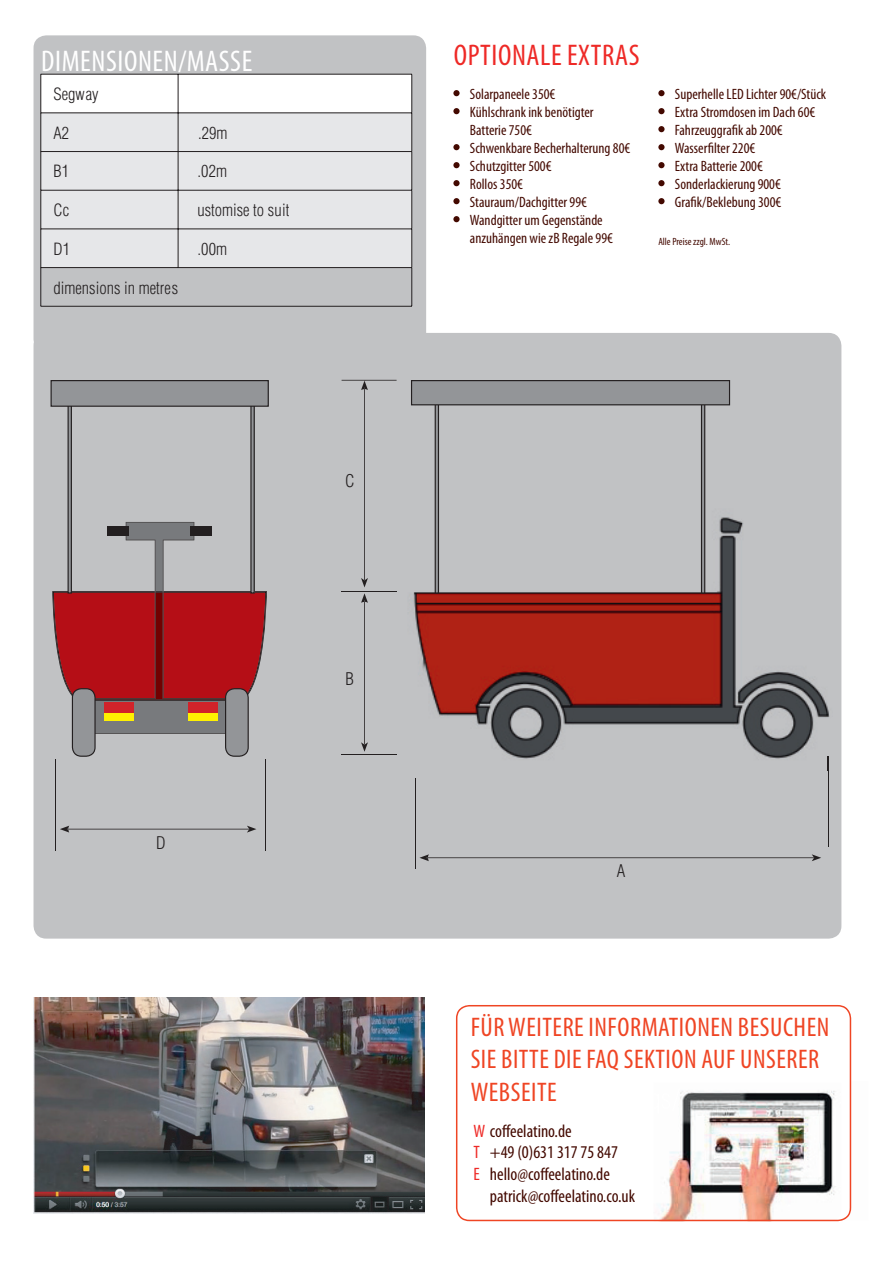
<style>
.page{position:relative;width:893px;height:1263px;background:#fff}
.page>*{position:absolute;margin:0;border:0;box-sizing:border-box;transform-origin:0 0}
.t1{font:condensed 30px "Myriad Pro";letter-spacing:.02em;color:#fff}
.t2{font:condensed 30px "Myriad Pro";letter-spacing:.02em;color:#ee2926}
.t3{font:condensed 27px/32.4px "Myriad Pro";letter-spacing:.02em;color:#ef4524}
.t4{font:condensed 18px "Myriad Pro";color:#430900}
.t5{font:300 condensed 17.1px "Helvetica";color:#231f20}
.t6{font:300 condensed 16.5px "Helvetica";color:#231f20}
.t7{font:condensed 15px "Myriad Pro";color:#430900}
.t8{font:condensed 10.5px "Myriad Pro";color:#430900}
.s1{color:#ee2926}
</style>
<div class="page">
<div style="left:34px;top:333px;width:807px;height:606px;background:#c1c2c4;border-radius:13px"></div>
<svg style="left:52px;top:522px;width:215px;height:212px"></svg>
<div style="left:34px;top:35px;width:392px;height:317px;background:#c1c2c4;border-radius:13px"></div>
<img style="left:34px;top:997px;width:391px;height:216px">
<svg style="left:60px;top:826px;width:196px;height:6px"></svg>
<svg style="left:419px;top:854px;width:402px;height:7px"></svg>
<svg style="left:361px;top:593px;width:7px;height:159px"></svg>
<hr style="left:55px;top:759px;width:1px;height:92px;background:#231f20">
<hr style="left:342px;top:591px;width:55px;height:1px;background:#231f20">
<svg style="left:342px;top:380px;width:55px;height:207px"></svg>
<hr style="left:342px;top:754px;width:55px;height:1px;background:#231f20">
<hr style="left:265px;top:759px;width:1px;height:92px;background:#231f20">
<hr style="left:415px;top:779px;width:1px;height:90px;background:#231f20">
<hr style="left:828px;top:770px;width:1px;height:76px;background:#231f20">
<div style="left:42px;top:75px;width:370px;height:38px;background:#fff"></div>
<div style="left:42px;top:114px;width:370px;height:153px;background:#e6e7e9"></div>
<hr style="left:41px;top:74px;width:137px;height:1px;background:#231f20">
<hr style="left:41px;top:74px;width:1px;height:39px;background:#231f20">
<hr style="left:178px;top:74px;width:234px;height:1px;background:#231f20">
<hr style="left:178px;top:74px;width:1px;height:39px;background:#231f20">
<hr style="left:412px;top:74px;width:1px;height:39px;background:#231f20">
<hr style="left:41px;top:113px;width:137px;height:1px;background:#231f20">
<hr style="left:41px;top:113px;width:1px;height:38px;background:#231f20">
<hr style="left:178px;top:113px;width:234px;height:1px;background:#231f20">
<hr style="left:178px;top:113px;width:1px;height:38px;background:#231f20">
<hr style="left:412px;top:113px;width:1px;height:38px;background:#231f20">
<hr style="left:41px;top:151px;width:137px;height:1px;background:#231f20">
<hr style="left:41px;top:152px;width:1px;height:38px;background:#231f20">
<hr style="left:178px;top:151px;width:234px;height:1px;background:#231f20">
<hr style="left:178px;top:152px;width:1px;height:38px;background:#231f20">
<hr style="left:412px;top:152px;width:1px;height:38px;background:#231f20">
<hr style="left:41px;top:190px;width:137px;height:1px;background:#231f20">
<hr style="left:41px;top:190px;width:1px;height:39px;background:#231f20">
<hr style="left:178px;top:190px;width:234px;height:1px;background:#231f20">
<hr style="left:178px;top:190px;width:1px;height:39px;background:#231f20">
<hr style="left:412px;top:190px;width:1px;height:39px;background:#231f20">
<hr style="left:41px;top:229px;width:137px;height:1px;background:#231f20">
<hr style="left:41px;top:229px;width:1px;height:38px;background:#231f20">
<hr style="left:178px;top:229px;width:234px;height:1px;background:#231f20">
<hr style="left:178px;top:229px;width:1px;height:38px;background:#231f20">
<hr style="left:412px;top:229px;width:1px;height:38px;background:#231f20">
<hr style="left:41px;top:267px;width:137px;height:1px;background:#231f20">
<hr style="left:41px;top:268px;width:1px;height:38px;background:#231f20">
<hr style="left:178px;top:267px;width:234px;height:1px;background:#231f20">
<hr style="left:412px;top:268px;width:1px;height:38px;background:#231f20">
<hr style="left:41px;top:306px;width:137px;height:1px;background:#231f20">
<hr style="left:178px;top:306px;width:234px;height:1px;background:#231f20">
<img style="left:413px;top:499px;width:417px;height:271px">
<svg style="left:828px;top:756px;width:1px;height:14px"></svg>
<div style="left:108px;top:526px;width:21px;height:9px;background:#231f20"></div>
<div style="left:190px;top:526px;width:22px;height:9px;background:#231f20"></div>
<div style="left:72px;top:689px;width:23px;height:67px;background:#939598;border-radius:9px"></div>
<div style="left:72px;top:688px;width:24px;height:69px;border:1px solid #231f20;border-radius:9px"></div>
<div style="left:226px;top:689px;width:22px;height:67px;background:#939598;border-radius:9px"></div>
<div style="left:225px;top:688px;width:24px;height:69px;border:1px solid #231f20;border-radius:9px"></div>
<div style="left:104px;top:703px;width:29px;height:10px;background:#d1232a"></div>
<div style="left:104px;top:713px;width:29px;height:7px;background:#fff101"></div>
<div style="left:189px;top:703px;width:29px;height:10px;background:#d1232a"></div>
<div style="left:189px;top:713px;width:29px;height:7px;background:#fff101"></div>
<div style="left:435px;top:403px;width:4px;height:190px;border:1px solid #231f20"></div>
<div style="left:68px;top:403px;width:4px;height:190px;border:1px solid #231f20"></div>
<hr style="left:251px;top:404px;width:3px;height:189px;background:#939598">
<div style="left:250px;top:403px;width:5px;height:190px;border:1px solid #231f20"></div>
<div style="left:701px;top:403px;width:4px;height:190px;border:1px solid #231f20"></div>
<div style="left:412px;top:381px;width:317px;height:24px;background:#939598"></div>
<div style="left:411px;top:380px;width:319px;height:25px;border:1px solid #231f20"></div>
<div style="left:51px;top:381px;width:217px;height:25px;background:#939598"></div>
<div style="left:51px;top:380px;width:218px;height:27px;border:1px solid #231f20"></div>
<img style="left:851px;top:1081px;width:1px;height:129px">
<svg style="left:456px;top:1005px;width:395px;height:216px"></svg>
<div style="left:453px;top:90px;width:7px;height:6px;background:#430900;border-radius:50%"></div>
<div style="left:453px;top:108px;width:7px;height:6px;background:#430900;border-radius:50%"></div>
<div style="left:453px;top:144px;width:7px;height:6px;background:#430900;border-radius:50%"></div>
<div style="left:453px;top:162px;width:7px;height:6px;background:#430900;border-radius:50%"></div>
<div style="left:453px;top:180px;width:7px;height:6px;background:#430900;border-radius:50%"></div>
<div style="left:453px;top:198px;width:7px;height:6px;background:#430900;border-radius:50%"></div>
<div style="left:453px;top:216px;width:7px;height:6px;background:#430900;border-radius:50%"></div>
<div style="left:658px;top:90px;width:7px;height:6px;background:#430900;border-radius:50%"></div>
<div style="left:658px;top:108px;width:7px;height:6px;background:#430900;border-radius:50%"></div>
<div style="left:658px;top:126px;width:7px;height:6px;background:#430900;border-radius:50%"></div>
<div style="left:658px;top:144px;width:7px;height:6px;background:#430900;border-radius:50%"></div>
<div style="left:658px;top:162px;width:7px;height:6px;background:#430900;border-radius:50%"></div>
<div style="left:658px;top:180px;width:7px;height:6px;background:#430900;border-radius:50%"></div>
<div style="left:658px;top:198px;width:7px;height:6px;background:#430900;border-radius:50%"></div>
<h1 class="t1" style="left:41px;top:43px;width:213px">Dimensionen/MaSSe</h1>
<h1 class="t2" style="left:454px;top:37px;width:187px">Optionale Extras</h1>
<p class="t7" style="left:462px;top:85px;width:95px">Solarpaneele 350€</p>
<p class="t7" style="left:462px;top:103px;width:133px">Kühlschrank ink benötigter</p>
<p class="t7" style="left:470px;top:121px;width:64px">Batterie 750€</p>
<p class="t7" style="left:462px;top:139px;width:170px">Schwenkbare Becherhalterung 80€</p>
<p class="t7" style="left:462px;top:157px;width:91px">Schutzgitter 500€</p>
<p class="t7" style="left:462px;top:175px;width:63px">Rollos 350€</p>
<p class="t7" style="left:462px;top:193px;width:127px">Stauraum/Dachgitter 99€</p>
<p class="t7" style="left:462px;top:211px;width:142px">Wandgitter um Gegenstände</p>
<p class="t7" style="left:470px;top:229px;width:145px">anzuhängen wie zB Regale 99€</p>
<p class="t6" style="left:54px;top:84px;width:47px">Segway</p>
<p class="t6" style="left:54px;top:123px;width:17px">A2</p>
<p class="t6" style="left:198px;top:123px;width:31px">.29m</p>
<p class="t6" style="left:54px;top:161px;width:17px">B1</p>
<p class="t6" style="left:197px;top:161px;width:31px">.02m</p>
<p class="t6" style="left:54px;top:200px;width:17px">Cc</p>
<p class="t6" style="left:197px;top:200px;width:93px">ustomise to suit</p>
<p class="t6" style="left:54px;top:239px;width:18px">D1</p>
<p class="t6" style="left:197px;top:239px;width:31px">.00m</p>
<p class="t6" style="left:54px;top:277px;width:126px">dimensions in metres</p>
<p class="t7" style="left:667px;top:85px;width:161px">Superhelle LED Lichter 90€/Stück</p>
<p class="t7" style="left:667px;top:103px;width:150px">Extra Stromdosen im Dach 60€</p>
<p class="t7" style="left:667px;top:121px;width:117px">Fahrzeuggrafik ab 200€</p>
<p class="t7" style="left:667px;top:139px;width:90px">Wasserfilter 220€</p>
<p class="t7" style="left:667px;top:157px;width:97px">Extra Batterie 200€</p>
<p class="t7" style="left:667px;top:175px;width:115px">Sonderlackierung 900€</p>
<p class="t7" style="left:675px;top:193px;width:108px">Grafik/Beklebung 300€</p>
<p class="t8" style="left:658px;top:235px;width:73px">Alle Preise zzgl. MwSt.</p>
<p class="t5" style="left:345px;top:470px;width:11px">C</p>
<p class="t5" style="left:156px;top:832px;width:11px">D</p>
<p class="t5" style="left:346px;top:668px;width:10px">B</p>
<p class="t5" style="left:617px;top:860px;width:10px">A</p>
<h2 class="t3" style="left:471px;top:1010px;width:360px">Für weitere Informationen besuchen<br>Sie bitte die FAQ Sektion auf unserer<br>Webseite</h2>
<p class="t4" style="left:473px;top:1120px;width:100px"><span class="s1">W</span> coffeelatino.de</p>
<p class="t4" style="left:473px;top:1141px;width:146px"><span class="s1">T</span> +49 (0)631 317 75 847</p>
<p class="t4" style="left:473px;top:1163px;width:138px"><span class="s1">E</span> hello@coffeelatino.de</p>
<p class="t4" style="left:490px;top:1185px;width:147px">patrick@coffeelatino.co.uk</p>
</div>
